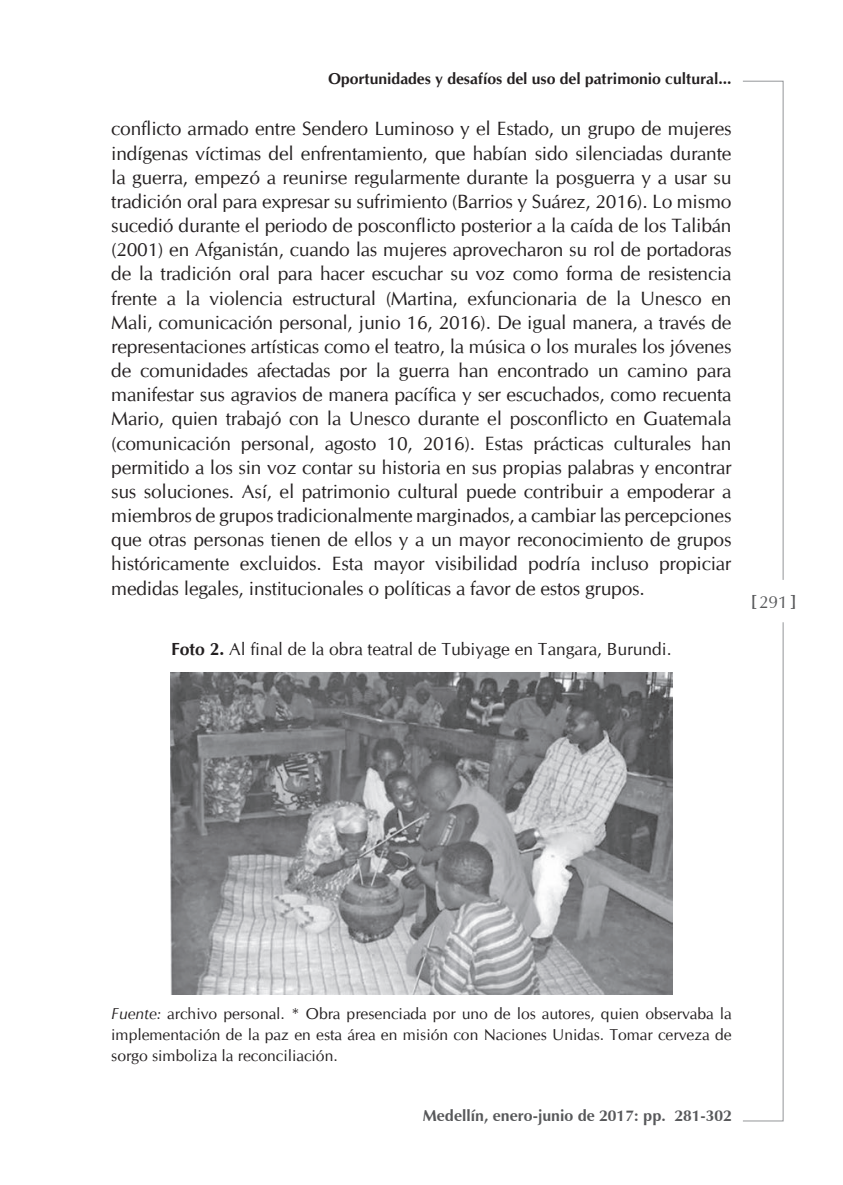
<style>
.page{position:relative;width:843px;height:1185px;background:#fff}
.page>*{position:absolute;margin:0;border:0;box-sizing:border-box;transform-origin:0 0}
.cuerpo_de_texto{font:19.25px/24.2px "CG Omega";letter-spacing:-.01em;color:#231f20;text-align:justify}
.tit_fig{font:17.5px "CG Omega";color:#231f20}
.t1{font:17.5px "Zapf Humanist 601 BT";color:#57585a}
.fuente{font:15.75px/21px "CG Omega";color:#231f20;text-align:justify}
.t2{font:700 15.75px "CG Omega";color:#231f20}
.t3{font:700 15.75px "Zapf Humanist 601 BT";color:#57585a}
.s1{font-weight:700}
.s2{font-style:italic}
</style>
<div class="page">
<svg style="left:743px;top:80px;width:40px;height:500px"></svg>
<svg style="left:743px;top:622px;width:40px;height:500px"></svg>
<img style="left:170px;top:672px;width:502px;height:323px">
<p class="t2" style="left:328px;top:69px;width:405px">Oportunidades y desafíos del uso del patrimonio cultural...</p>
<p class="cuerpo_de_texto" style="left:111px;top:117px;width:621px">conflicto armado entre Sendero Luminoso y el Estado, un grupo de mujeres indígenas víctimas del enfrentamiento, que habían sido silenciadas durante la guerra, empezó a reunirse regularmente durante la posguerra y a usar su tradición oral para expresar su sufrimiento (Barrios y Suárez, 2016). Lo mismo sucedió durante el periodo de posconflicto posterior a la caída de los Talibán (2001) en Afganistán, cuando las mujeres aprovecharon su rol de portadoras de la tradición oral para hacer escuchar su voz como forma de resistencia frente a la violencia estructural (Martina, exfuncionaria de la Unesco en Mali, comunicación personal, junio 16, 2016). De igual manera, a través de representaciones artísticas como el teatro, la música o los murales los jóvenes de comunidades afectadas por la guerra han encontrado un camino para manifestar sus agravios de manera pacífica y ser escuchados, como recuenta Mario, quien trabajó con la Unesco durante el posconflicto en Guatemala (comunicación personal, agosto 10, 2016). Estas prácticas culturales han permitido a los sin voz contar su historia en sus propias palabras y encontrar sus soluciones. Así, el patrimonio cultural puede contribuir a empoderar a miembros de grupos tradicionalmente marginados, a cambiar las percepciones que otras personas tienen de ellos y a un mayor reconocimiento de grupos históricamente excluidos. Esta mayor visibilidad podría incluso propiciar medidas legales, institucionales o políticas a favor de estos grupos.</p>
<p class="tit_fig" style="left:171px;top:639px;width:502px"><span class="s1">Foto 2.</span> Al final de la obra teatral de Tubiyage en Tangara, Burundi.</p>
<p class="t1" style="left:751px;top:591px;width:47px"><span class="s1">[</span>291<span class="s1">]</span></p>
<p class="fuente" style="left:111px;top:1004px;width:622px"><span class="s2">Fuente:</span> archivo personal. * Obra presenciada por uno de los autores, quien observaba la implementación de la paz en esta área en misión con Naciones Unidas. Tomar cerveza de sorgo simboliza la reconciliación.</p>
<p class="t3" style="left:423px;top:1106px;width:310px">Medellín, enero-junio de 2017: pp. 281-302</p>
</div>
